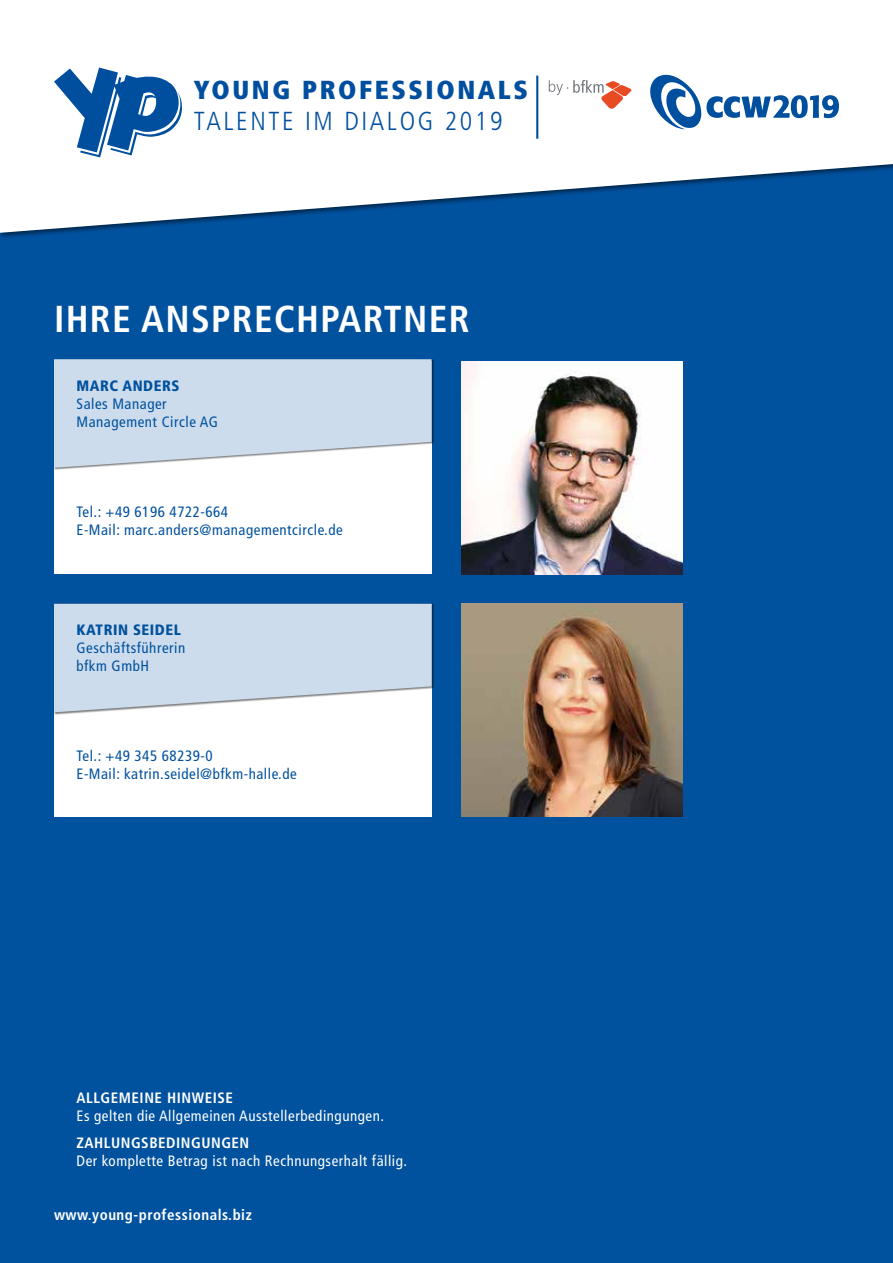
<style>
.page{position:relative;width:893px;height:1263px;background:#00519e}
.page>*{position:absolute;margin:0;border:0;box-sizing:border-box;transform-origin:0 0}
.t1{font:700 condensed 37.5px "Frutiger";letter-spacing:.035em;color:#fff}
.t2{font:300 condensed 26.1px "Frutiger";letter-spacing:.1em;color:#004f9f}
.t3{font:900 condensed 26.1px "Frutiger";letter-spacing:.1em;color:#004f9f}
.t4{font:condensed 15px/18px "Frutiger";letter-spacing:.035em;color:#00519e}
.t5{font:condensed 15px "Frutiger";letter-spacing:.035em;color:#fff}
.t6{font:700 condensed 15px "Frutiger";letter-spacing:.035em;color:#fff}
.t7{font:900 condensed 15px "Frutiger";letter-spacing:.035em;color:#00519e}
</style>
<div class="page">
<svg style="left:0;top:0;width:893px;height:233px;background:#d4e1ed"></svg>
<div style="left:54px;top:361px;width:378px;height:213px;background:#fff"></div>
<div style="left:54px;top:604px;width:378px;height:212px;background:#fff"></div>
<div style="left:54px;top:359px;width:380px;height:111px;background:#000;opacity:.5"></div>
<svg style="left:54px;top:359px;width:378px;height:109px;background:#d0deec"></svg>
<hr style="left:536px;top:76px;width:2px;height:63px;background:#004f9f">
<svg style="left:54px;top:68px;width:129px;height:89px"></svg>
<svg style="left:549px;top:80px;width:82px;height:29px;background:#f0d4ce"></svg>
<svg style="left:650px;top:75px;width:189px;height:54px"></svg>
<img style="left:461px;top:361px;width:221px;height:213px">
<img style="left:461px;top:604px;width:221px;height:212px">
<div style="left:54px;top:604px;width:380px;height:111px;background:#000;opacity:.5"></div>
<svg style="left:54px;top:604px;width:378px;height:108px;background:#d0deec"></svg>
<h2 class="t3" style="left:194px;top:74px;width:335px">YOUNG PROFESSIONALS</h2>
<h2 class="t2" style="left:194px;top:106px;width:310px">TALENTE IM DIALOG 2019</h2>
<h1 class="t1" style="left:54px;top:297px;width:417px">IHRE ANSPRECHPARTNER</h1>
<p class="t7" style="left:77px;top:377px;width:105px">MARC ANDERS</p>
<p class="t4" style="left:77px;top:395px;width:143px">Sales Manager<br>Management Circle AG</p>
<p class="t4" style="left:77px;top:503px;width:268px">Tel.: +49 6196 4722-664<br>E-Mail: marc.anders@managementcircle.de</p>
<p class="t7" style="left:77px;top:621px;width:106px">KATRIN SEIDEL</p>
<p class="t4" style="left:77px;top:639px;width:110px">Geschäftsführerin bfkm GmbH</p>
<p class="t4" style="left:77px;top:747px;width:222px">Tel.: +49 345 68239-0<br>E-Mail: katrin.seidel@bfkm-halle.de</p>
<p class="t6" style="left:77px;top:1089px;width:158px">ALLGEMEINE HINWEISE</p>
<p class="t5" style="left:77px;top:1107px;width:309px">Es gelten die Allgemeinen Ausstellerbedingungen.</p>
<p class="t6" style="left:77px;top:1134px;width:174px">ZAHLUNGSBEDINGUNGEN</p>
<p class="t5" style="left:77px;top:1152px;width:332px">Der komplette Betrag ist nach Rechnungserhalt fällig.</p>
<p class="t6" style="left:54px;top:1206px;width:199px">www.young-professionals.biz</p>
</div>
